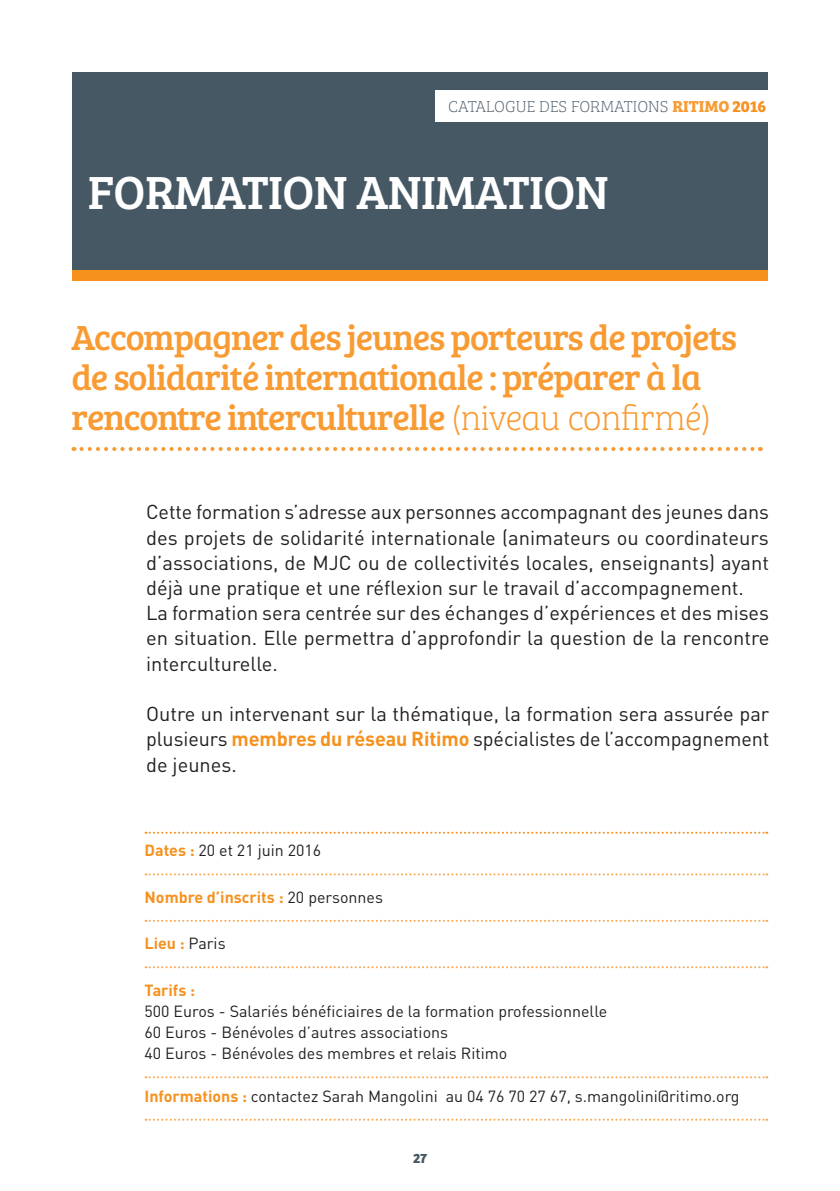
<style>
.page{position:relative;width:840px;height:1191px;background:#fff}
.page>*{position:absolute;margin:0;border:0;box-sizing:border-box;transform-origin:0 0}
.t1{font:48px "Bree Serif";letter-spacing:-.01em;color:#fff}
.t2{font:36px/40px "Bree Serif";letter-spacing:-.03em;color:#f89b33}
.t3{font:20px/25.2px "DIN";color:#231f20}
.t4{font:16.4px "Bree Serif Th";color:#556571}
.t5{font:16px/21.2px "DIN";color:#231f20}
.t6{font:700 16px "DIN";color:#f6911e}
.t7{font:700 14px "Bree";color:#475865}
.s1{font-family:"Bree Serif";font-weight:700;color:#f89b33}
.s2{font-family:"Bree Serif";font-weight:700;color:#f6911e}
.s3{font-family:"Bree Serif Th"}
.s4{font-weight:700;color:#f6911e}
.s5{font-weight:400;color:#231f20}
</style>
<div class="page">
<div style="left:72px;top:72px;width:694px;height:209px;background:#475865"></div>
<div style="left:72px;top:270px;width:694px;height:11px;background:#f6911e"></div>
<div style="left:435px;top:91px;width:403px;height:31px;background:#fff"></div>
<svg style="left:81px;top:447px;width:679px;height:4px"></svg>
<svg style="left:145px;top:831px;width:621px;height:2px"></svg>
<svg style="left:145px;top:873px;width:621px;height:2px"></svg>
<svg style="left:145px;top:920px;width:621px;height:2px"></svg>
<svg style="left:145px;top:966px;width:621px;height:2px"></svg>
<svg style="left:145px;top:1076px;width:621px;height:2px"></svg>
<svg style="left:145px;top:1118px;width:621px;height:2px"></svg>
<p class="t4" style="left:448px;top:95px;width:319px">CATALOGUE DES FORMATIONS <span class="s1">RITIMO</span> <span class="s2">2016</span></p>
<h1 class="t1" style="left:88px;top:157px;width:522px">FORMATION ANIMATION</h1>
<h2 class="t2" style="left:71px;top:315px;width:666px">Accompagner des jeunes porteurs de projets de solidarité internationale : préparer à la rencontre interculturelle <span class="s3">(niveau confirmé)</span></h2>
<p class="t3" style="left:146px;top:499px;width:624px">Cette formation s’adresse aux personnes accompagnant des jeunes dans des projets de solidarité internationale (animateurs ou coordinateurs d’associations, de MJC ou de collectivités locales, enseignants) ayant déjà une pratique et une réflexion sur le travail d’accompagnement.<br>La formation sera centrée sur des échanges d’expériences et des mises en situation. Elle permettra d’approfondir la question de la rencontre interculturelle.</p>
<p class="t3" style="left:146px;top:701px;width:624px;text-align:justify">Outre un intervenant sur la thématique, la formation sera assurée par plusieurs <span class="s4">membres du réseau Ritimo</span> spécialistes de l’accompagnement de jeunes.</p>
<p class="t5" style="left:144px;top:839px;width:178px"><span class="s4">Dates :</span> 20 et 21 juin 2016</p>
<p class="t6" style="left:144px;top:886px;width:240px">Nombre d’inscrits : <span class="s5">20 personnes</span></p>
<p class="t6" style="left:144px;top:933px;width:82px">Lieu : <span class="s5">Paris</span></p>
<p class="t6" style="left:144px;top:979px;width:52px">Tarifs :</p>
<p class="t5" style="left:144px;top:1000px;width:464px">500 Euros - Salariés bénéficiaires de la formation professionnelle<br>60 Euros - Bénévoles d’autres associations<br>40 Euros - Bénévoles des membres et relais Ritimo</p>
<p class="t5" style="left:144px;top:1085px;width:596px"><span class="s4">Informations :</span> contactez Sarah Mangolini au 04 76 70 27 67, s.mangolini@ritimo.org</p>
<p class="t7" style="left:413px;top:1149px;width:15px">27</p>
</div>
